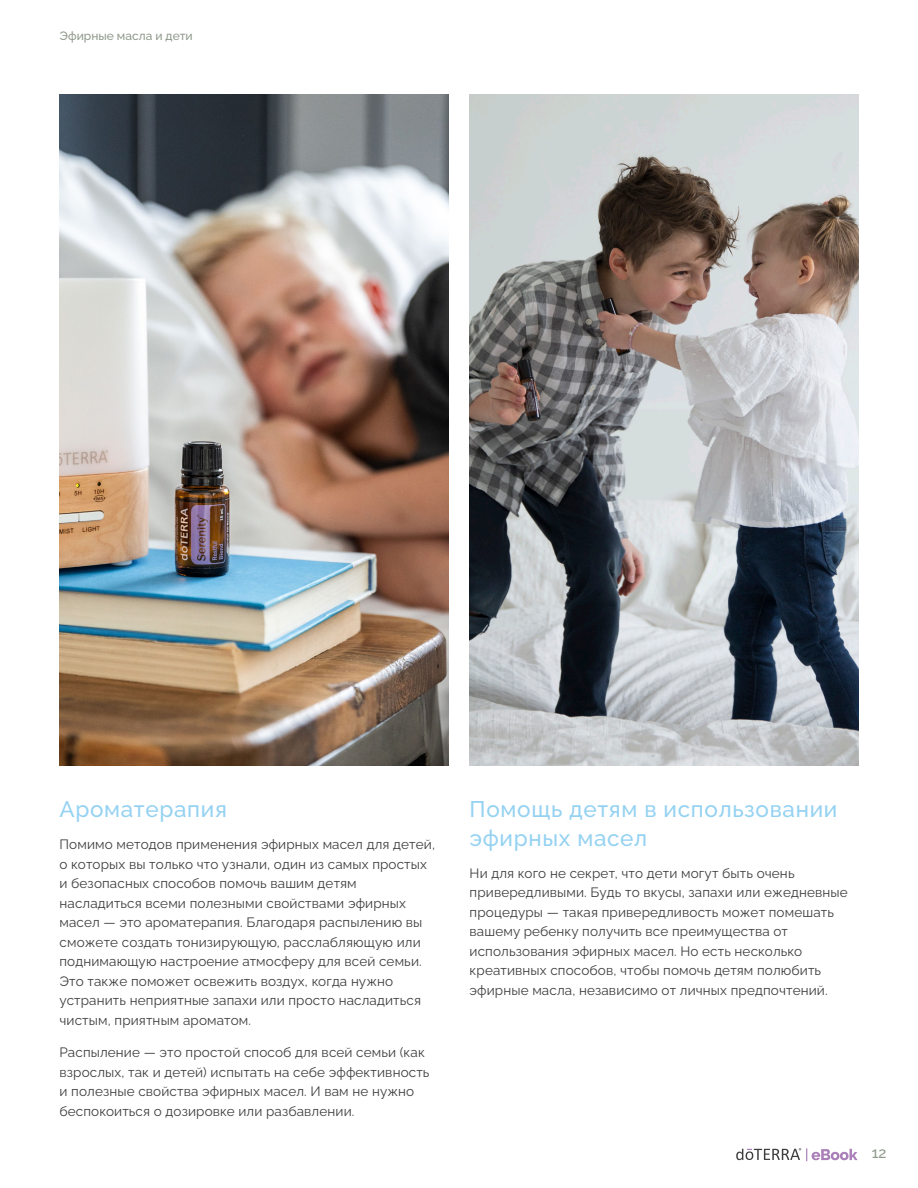
<style>
.page{position:relative;width:918px;height:1188px;background:#fff}
.page>*{position:absolute;margin:0;border:0;box-sizing:border-box;transform-origin:0 0}
.Intro_Paragraph{font:22.5px/28.5px "Raleway v 4020 Medium";letter-spacing:.03em;color:#95d2f2}
.t1{font:15px "Raleway v 4020 Medium";color:#909a8c}
.Body_Copy{font:13.5px/19.5px "Raleway v 4020 Regular";letter-spacing:.01em;color:#3e3e3f}
.t2{font:12px "Raleway v 4020 Medium";color:#909a8c}
</style>
<div class="page">
<svg style="left:736px;top:1148px;width:122px;height:13px"></svg>
<img style="left:60px;top:94px;width:388px;height:671px">
<img style="left:470px;top:94px;width:388px;height:671px">
<p class="t2" style="left:60px;top:26px;width:135px">Эфирные масла и дети</p>
<p class="Intro_Paragraph" style="left:60px;top:793px;width:169px">Ароматерапия</p>
<p class="Body_Copy" style="left:60px;top:833px;width:377px">Помимо методов применения эфирных масел для детей, о которых вы только что узнали, один из самых простых и безопасных способов помочь вашим детям насладиться всеми полезными свойствами эфирных масел — это ароматерапия. Благодаря распылению вы сможете создать тонизирующую, расслабляющую или поднимающую настроение атмосферу для всей семьи.<br>Это также поможет освежить воздух, когда нужно устранить неприятные запахи или просто насладиться чистым, приятным ароматом.</p>
<p class="Body_Copy" style="left:60px;top:1041px;width:372px">Распыление — это простой способ для всей семьи (как взрослых, так и детей) испытать на себе эффективность и полезные свойства эфирных масел. И вам не нужно беспокоиться о дозировке или разбавлении.</p>
<p class="Intro_Paragraph" style="left:470px;top:793px;width:369px">Помощь детям в использовании эфирных масел</p>
<p class="Body_Copy" style="left:470px;top:862px;width:380px">Ни для кого не секрет, что дети могут быть очень привередливыми. Будь то вкусы, запахи или ежедневные процедуры — такая привередливость может помешать вашему ребенку получить все преимущества от использования эфирных масел. Но есть несколько креативных способов, чтобы помочь детям полюбить эфирные масла, независимо от личных предпочтений.</p>
<p class="t1" style="left:872px;top:1141px;width:16px">12</p>
</div>
